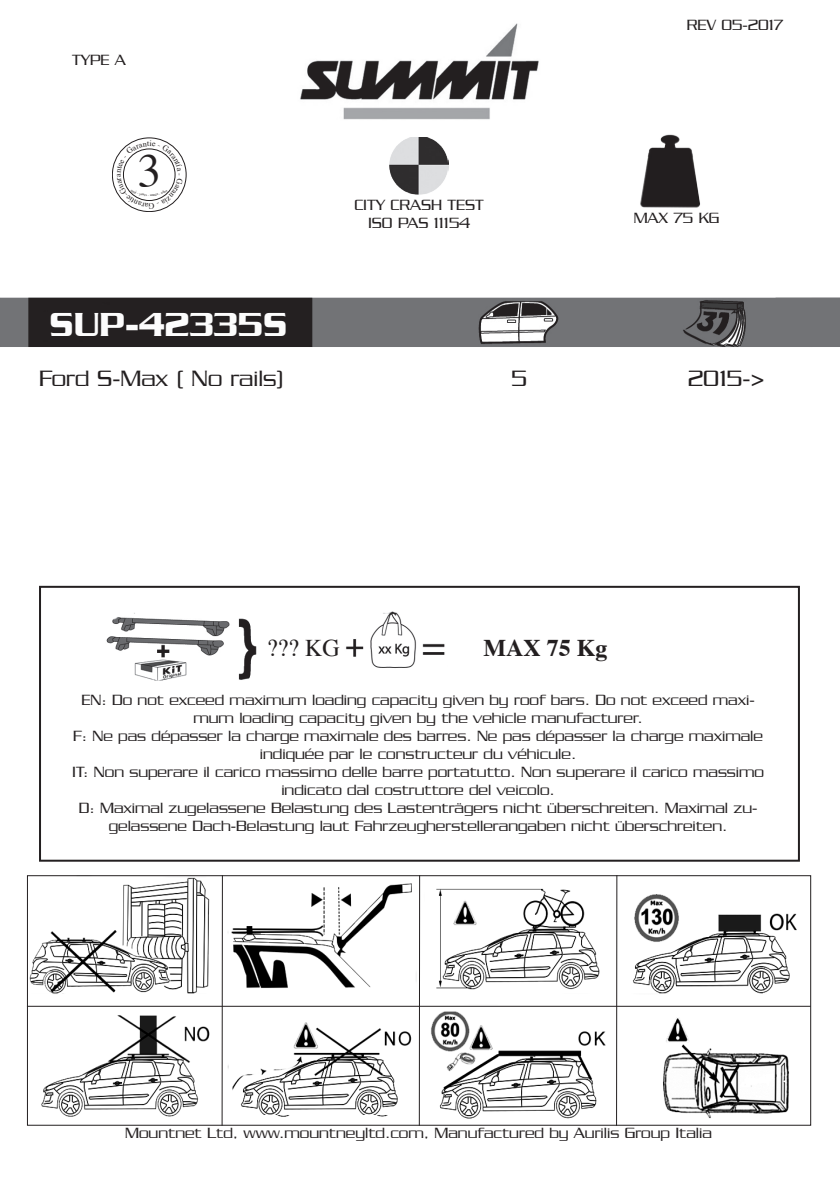
<style>
.page{position:relative;width:840px;height:1191px;background:#fff}
.page>*{position:absolute;margin:0;border:0;box-sizing:border-box;transform-origin:0 0}
.t1{font:47.2px "Times";color:#231f20}
.t2{font:500 36px "Serpentine";color:#fcfcfc}
.t3{font:300 24px "Serpentine";color:#231f20}
.t4{font:700 24px "Times";color:#231f20}
.t5{font:24px "Times";color:#231f20}
.t6{font:300 16px/18px "Serpentine";color:#231f20;text-align:center}
</style>
<div class="page">
<img style="left:0;top:297px;width:839px;height:50px">
<div style="left:112px;top:137px;width:74px;height:75px;border:1px solid #231f20;border-radius:50%"></div>
<img style="left:389px;top:137px;width:59px;height:58px">
<img style="left:640px;top:134px;width:60px;height:74px">
<img style="left:300px;top:23px;width:239px;height:97px">
<img style="left:106px;top:611px;width:339px;height:70px">
<div style="left:39px;top:586px;width:760px;height:275px;border:2px solid #231f20"></div>
<img style="left:29px;top:877px;width:779px;height:246px">
<div style="left:27px;top:875px;width:783px;height:250px;border:1px solid #231f20"></div>
<hr style="left:222px;top:875px;width:1px;height:250px;background:#231f20">
<hr style="left:419px;top:875px;width:1px;height:250px;background:#231f20">
<hr style="left:616px;top:875px;width:1px;height:250px;background:#231f20">
<hr style="left:27px;top:1006px;width:783px;height:1px;background:#231f20">
<svg style="left:117px;top:141px;width:66px;height:68px"></svg>
<p class="t6" style="left:72px;top:51px;width:55px">TYPE A</p>
<h1 class="t1" style="left:137px;top:127px;width:25px">3</h1>
<p class="t2" style="left:50px;top:304px;width:239px">SUP-42335S</p>
<p class="t6" style="left:686px;top:15px;width:98px">REV 05-2017</p>
<p class="t6" style="left:354px;top:195px;width:131px">CITY CRASH TEST</p>
<p class="t6" style="left:368px;top:213px;width:103px">ISO PAS 11154</p>
<p class="t6" style="left:633px;top:208px;width:87px">MAX 75 KG</p>
<p class="t3" style="left:39px;top:365px;width:246px">Ford S-Max ( No rails)</p>
<p class="t3" style="left:511px;top:365px;width:17px">5</p>
<p class="t3" style="left:687px;top:365px;width:79px">2015-&gt;</p>
<p class="t5" style="left:267px;top:625px;width:74px">??? KG</p>
<p class="t4" style="left:483px;top:625px;width:125px">MAX 75 Kg</p>
<p class="t6" style="left:81px;top:690px;width:674px">EN: Do not exceed maximum loading capacity given by roof bars. Do not exceed maxi&shy;mum loading capacity given by the vehicle manufacturer.</p>
<p class="t6" style="left:73px;top:726px;width:691px">F: Ne pas dépasser la charge maximale des barres. Ne pas dépasser la charge maximale indiquée par le constructeur du véhicule.</p>
<p class="t6" style="left:72px;top:762px;width:693px">IT: Non superare il carico massimo delle barre portatutto. Non superare il carico massimo indicato dal costruttore del veicolo.</p>
<p class="t6" style="left:79px;top:798px;width:680px">D: Maximal zugelassene Belastung des Lastenträgers nicht überschreiten. Maximal zu&shy;gelassene Dach-Belastung laut Fahrzeugherstellerangaben nicht überschreiten.</p>
<p class="t6" style="left:125px;top:1124px;width:588px">Mountnet Ltd, www.mountneyltd.com, Manufactured by Aurilis Group Italia</p>
</div>
